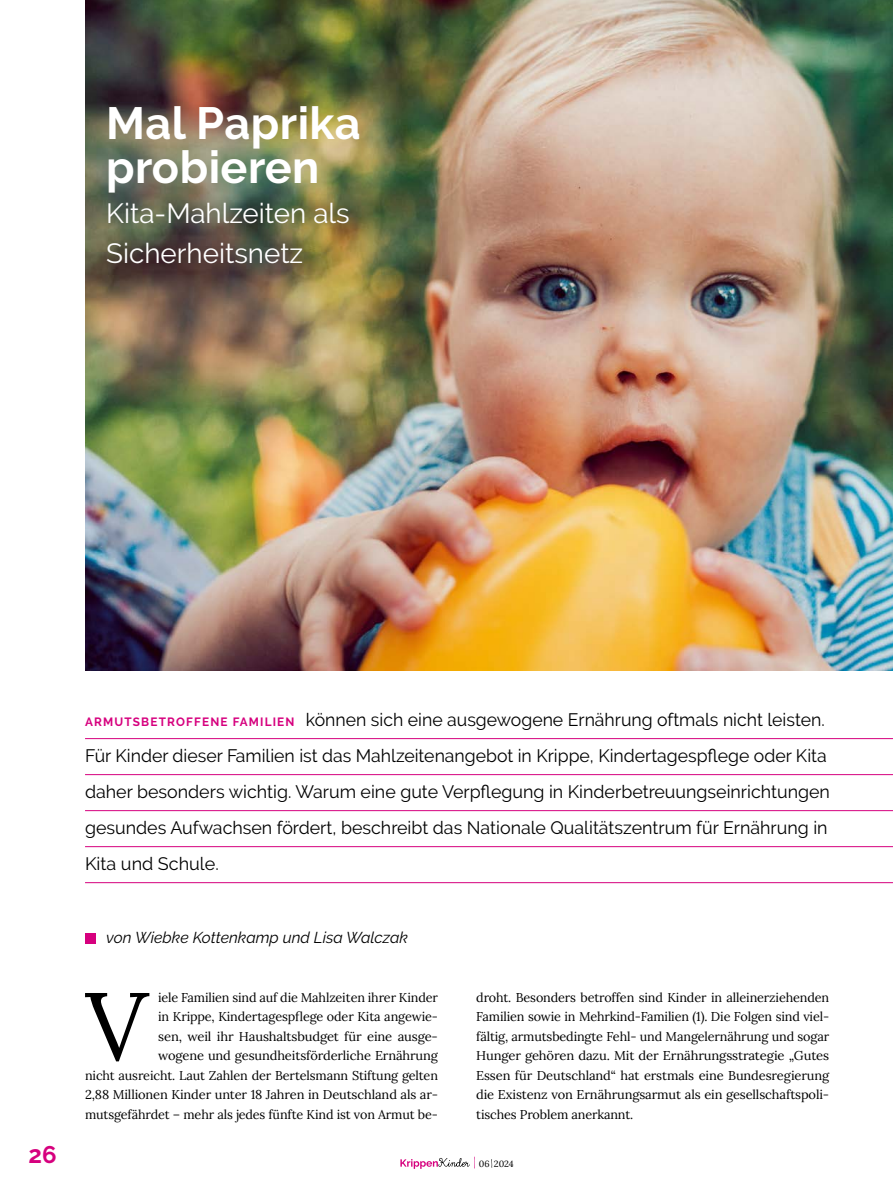
<style>
.page{position:relative;width:893px;height:1191px;background:#fff}
.page>*{position:absolute;margin:0;border:0;box-sizing:border-box;transform-origin:0 0}
.Artikel_Text_mit_Initial{font:96.3px "Lora";color:#000}
.t1{font:700 45px/43.5px "Raleway";letter-spacing:.01em;color:#fff}
.t2{font:27.75px/40px "Raleway";color:#fff}
.t3{font:700 24px "Raleway";color:#d6007e}
.Artikel_Teasertext{font:18px "Raleway";color:#000}
.Artikel_Teasertext_Versal{font:18px "Raleway";color:#000}
.Artikel_Autor{font:italic 15.75px "Raleway";color:#000}
.Artikel_Text_mit_Initial-2{font:12.75px/19.5px "Lora";letter-spacing:-.01em;color:#000;text-align:right}
.t4{font:9px "Lora";letter-spacing:-.005em;color:#000}
.s1{font-weight:700;font-size:12px;color:#d6007e}
</style>
<div class="page">
<img style="left:85px;top:0;width:808px;height:670px">
<svg style="left:400px;top:1156px;width:75px;height:12px"></svg>
<hr style="left:85px;top:738px;width:808px;height:1px;background:#d6007e">
<hr style="left:85px;top:774px;width:808px;height:1px;background:#d6007e">
<hr style="left:85px;top:810px;width:808px;height:1px;background:#d6007e">
<hr style="left:85px;top:846px;width:808px;height:1px;background:#d6007e">
<hr style="left:85px;top:882px;width:808px;height:1px;background:#d6007e">
<div style="left:85px;top:932px;width:11px;height:11px;background:#d6007e"></div>
<h2 class="t1" style="left:106px;top:102px;width:256px">Mal Paprika probieren</h2>
<h3 class="t2" style="left:106px;top:193px;width:245px">Kita-Mahlzeiten als<br>Sicherheitsnetz</h3>
<h3 class="t3" style="left:28px;top:1140px;width:30px">26</h3>
<p class="Artikel_Teasertext_Versal" style="left:85px;top:709px;width:741px"><span class="s1">ARMUTSBETROFFENE FAMILIEN</span> können sich eine ausgewogene Ernährung oftmals nicht leisten.</p>
<p class="Artikel_Teasertext" style="left:85px;top:745px;width:743px">Für Kinder dieser Familien ist das Mahlzeitenangebot in Krippe, Kindertagespflege oder Kita</p>
<p class="Artikel_Teasertext" style="left:85px;top:781px;width:746px">daher besonders wichtig. Warum eine gute Verpflegung in Kinderbetreuungseinrichtungen</p>
<p class="Artikel_Teasertext" style="left:85px;top:817px;width:744px">gesundes Aufwachsen fördert, beschreibt das Nationale Qualitätszentrum für Ernährung in</p>
<p class="Artikel_Teasertext" style="left:85px;top:853px;width:135px">Kita und Schule.</p>
<p class="Artikel_Autor" style="left:106px;top:928px;width:303px">von Wiebke Kottenkamp und Lisa Walczak</p>
<p class="Artikel_Text_mit_Initial" style="left:85px;top:953px;width:64px">V</p>
<p class="Artikel_Text_mit_Initial-2" style="left:85px;top:986px;width:354px">iele Familien sind auf die Mahlzeiten ihrer Kinder<br>in Krippe, Kindertagespflege oder Kita angewie-<br>sen, weil ihr Haushaltsbudget für eine ausge-<br>wogene und gesundheitsförderliche Ernährung<br>nicht ausreicht. Laut Zahlen der Bertelsmann Stiftung gelten 2,88 Millionen Kinder unter 18 Jahren in Deutschland als ar&shy;mutsgefährdet – mehr als jedes fünfte Kind ist von Armut be-</p>
<p class="Artikel_Text_mit_Initial-2" style="left:476px;top:986px;width:354px;text-align:left">droht. Besonders betroffen sind Kinder in alleinerziehenden Familien sowie in Mehrkind-Familien (1). Die Folgen sind viel&shy;fältig, armutsbedingte Fehl- und Mangelernährung und sogar Hunger gehören dazu. Mit der Ernährungsstrategie „Gutes Essen für Deutschland“ hat erstmals eine Bundesregierung die Existenz von Ernährungsarmut als ein gesellschaftspoli&shy;tisches Problem anerkannt.</p>
<p class="t4" style="left:479px;top:1156px;width:36px">06 2024</p>
</div>
